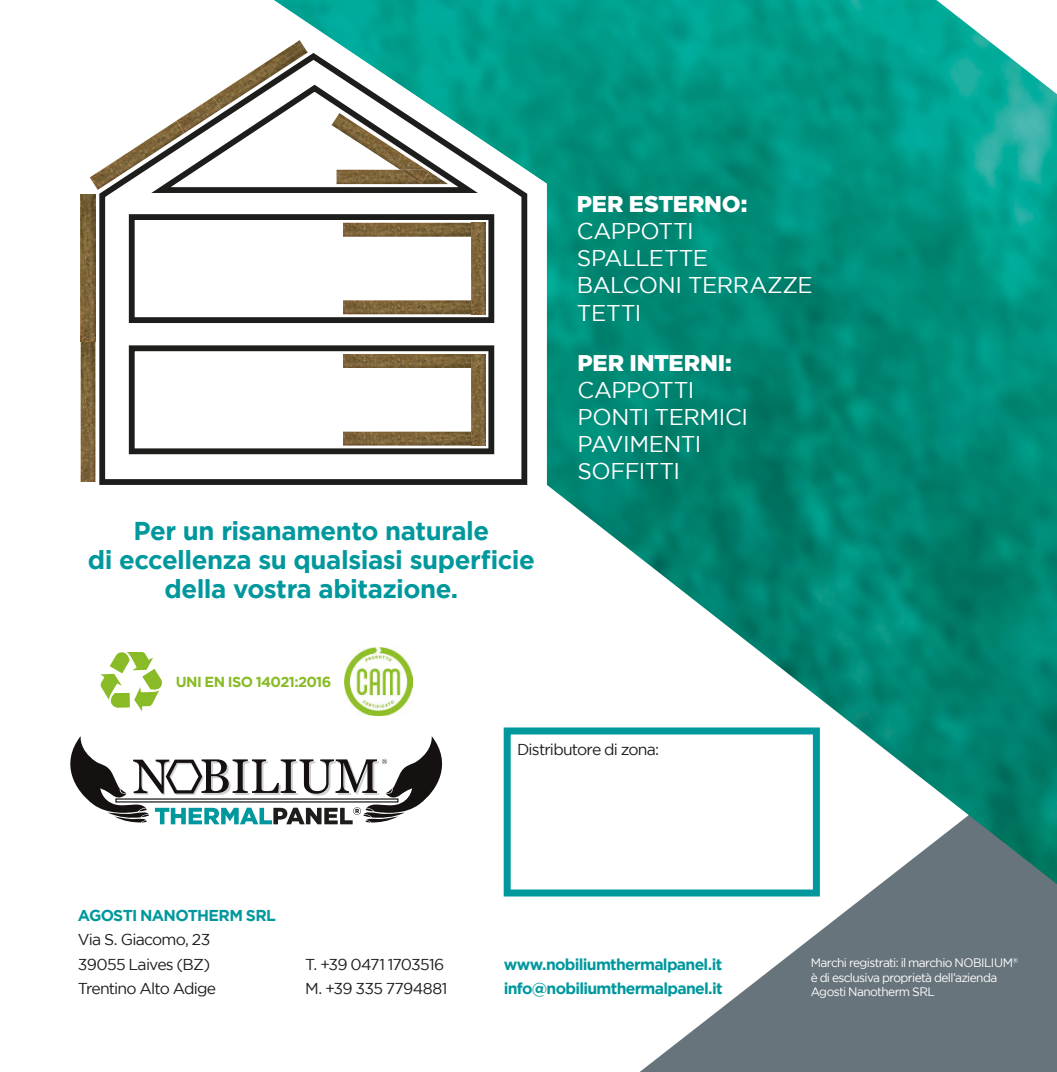
<style>
.page{position:relative;width:1057px;height:1072px;background:#fff}
.page>*{position:absolute;margin:0;border:0;box-sizing:border-box;transform-origin:0 0}
.t1{font:700 25.72px/29.2px "Gotham";letter-spacing:-.02em;color:#00989d;text-align:center}
.t2{font:22.75px/27.1px "Gotham";letter-spacing:-.02em;color:#fff}
.t3{font:900 22.75px "Gotham";letter-spacing:-.005em;color:#fff}
.t4{font:15.75px/24.5px "Gotham";letter-spacing:-.05em;color:#1d1d1b}
.t5{font:700 15.75px/24.5px "Gotham";letter-spacing:-.045em;color:#00989d}
.t6{font:700 14.53px "Gotham";letter-spacing:-.04em;color:#88bb25}
.t7{font:12.25px/14.7px "Gotham";letter-spacing:-.05em;color:#fff}
</style>
<div class="page">
<svg style="left:639px;top:884px;width:418px;height:187px;fill:#68747b"></svg>
<img style="left:367px;top:0;width:690px;height:884px">
<svg style="left:160px;top:824px;width:193px;height:1px"></svg>
<svg style="left:70px;top:736px;width:383px;height:88px"></svg>
<svg style="left:504px;top:727px;width:316px;height:169px"></svg>
<svg style="left:80px;top:0;width:467px;height:491px"></svg>
<svg style="left:99px;top:53px;width:428px;height:432px"></svg>
<svg style="left:129px;top:214px;width:365px;height:109px"></svg>
<svg style="left:129px;top:345px;width:365px;height:109px"></svg>
<svg style="left:151px;top:85px;width:327px;height:108px"></svg>
<img style="left:81px;top:194px;width:14px;height:288px">
<img style="left:81px;top:335px;width:14px;height:7px">
<img style="left:343px;top:300px;width:128px;height:14px">
<img style="left:343px;top:223px;width:128px;height:14px">
<img style="left:471px;top:223px;width:15px;height:91px">
<img style="left:343px;top:431px;width:128px;height:14px">
<img style="left:343px;top:354px;width:128px;height:14px">
<img style="left:471px;top:354px;width:15px;height:91px">
<img style="left:90px;top:97px;width:123px;height:93px">
<img style="left:184px;top:40px;width:124px;height:93px">
<img style="left:176px;top:97px;width:45px;height:36px">
<img style="left:336px;top:170px;width:112px;height:14px">
<img style="left:331px;top:113px;width:98px;height:58px">
<img style="left:400px;top:170px;width:29px;height:13px">
<svg style="left:100px;top:652px;width:62px;height:59px"></svg>
<img style="left:344px;top:648px;width:68px;height:67px">
<h1 class="t1" style="left:88px;top:515px;width:448px">Per un risanamento naturale<br>di eccellenza su qualsiasi superficie della vostra abitazione.</h1>
<p class="t6" style="left:176px;top:673px;width:157px">UNI EN ISO 14021:2016</p>
<h2 class="t3" style="left:577px;top:191px;width:172px">PER ESTERNO:</h2>
<h2 class="t2" style="left:577px;top:217px;width:237px">CAPPOTTI<br>SPALLETTE<br>BALCONI TERRAZZE<br>TETTI</h2>
<h2 class="t3" style="left:577px;top:349px;width:156px">PER INTERNI:</h2>
<h2 class="t2" style="left:577px;top:376px;width:172px">CAPPOTTI<br>PONTI TERMICI<br>PAVIMENTI<br>SOFFITTI</h2>
<p class="t4" style="left:517px;top:736px;width:144px">Distributore di zona:</p>
<p class="t5" style="left:78px;top:902px;width:200px">AGOSTI NANOTHERM SRL</p>
<p class="t4" style="left:78px;top:927px;width:140px">Via S. Giacomo, 23<br>39055 Laives (BZ)<br>Trentino Alto Adige</p>
<p class="t4" style="left:305px;top:951px;width:144px">T. +39 0471 1703516<br>M. +39 335 7794881</p>
<p class="t5" style="left:503px;top:951px;width:220px">www.nobiliumthermalpanel.it info@nobiliumthermalpanel.it</p>
<p class="t7" style="left:810px;top:955px;width:209px">Marchi registrati: il marchio NOBILIUM<sup>® </sup>è di esclusiva proprietà dell’azienda<br>Agosti Nanotherm SRL</p>
</div>
